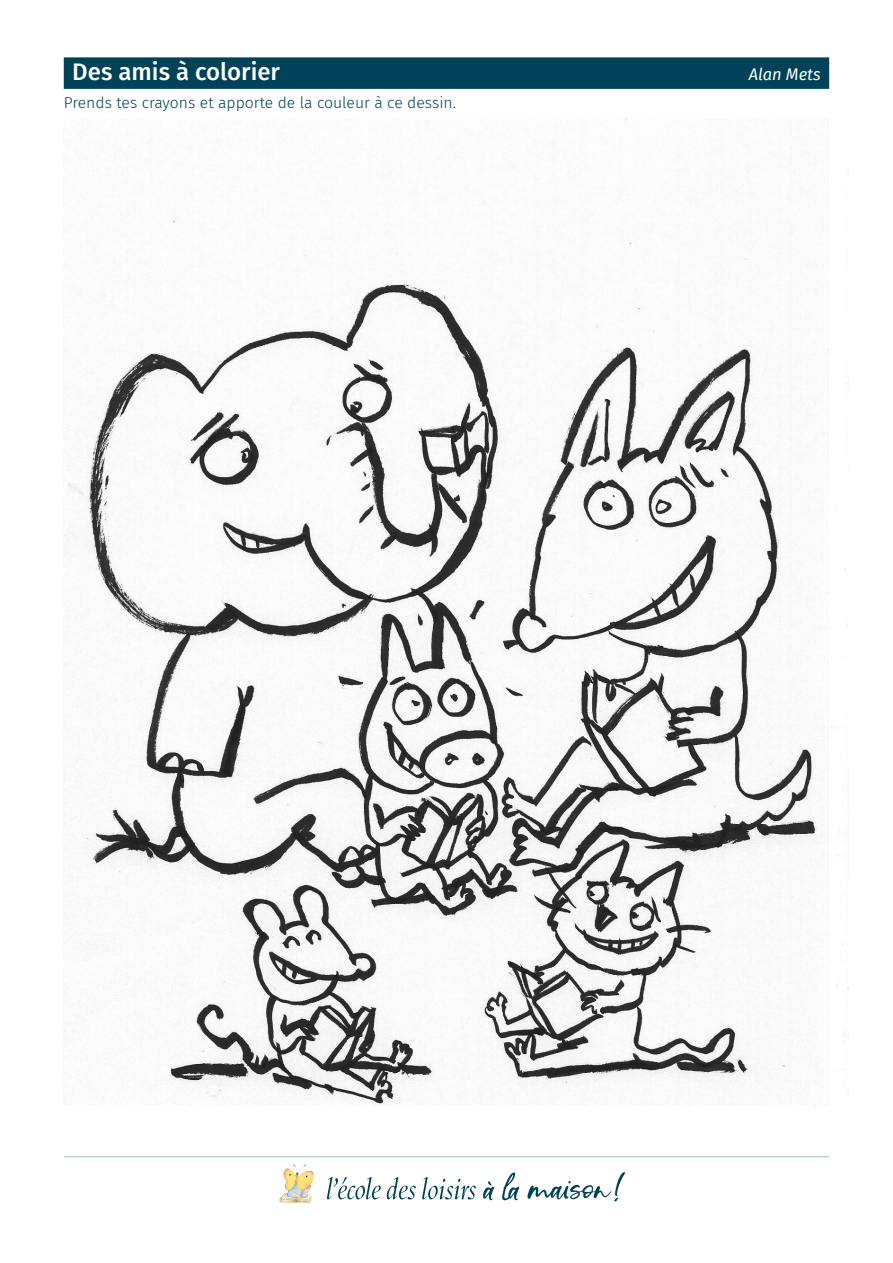
<style>
.page{position:relative;width:893px;height:1263px;background:#fff}
.page>*{position:absolute;margin:0;border:0;box-sizing:border-box;transform-origin:0 0}
.Titre{font:500 24px "Fira Sans";color:#fff}
.Titre-2{font:italic 16.5px "Fira Sans";color:#fff}
.Consigne{font:300 15.75px "Fira Sans";color:#004358}
</style>
<div class="page">
<div style="left:64px;top:57px;width:765px;height:32px;background:#004358"></div>
<hr style="left:65px;top:1156px;width:763px;height:1px;background:#b8ceda">
<svg style="left:483px;top:1172px;width:142px;height:29px"></svg>
<svg style="left:327px;top:1177px;width:149px;height:22px"></svg>
<img style="left:278px;top:1164px;width:36px;height:40px">
<img style="left:64px;top:135px;width:784px;height:971px">
<p class="Titre" style="left:72px;top:53px;width:209px">Des amis à colorier</p>
<p class="Titre-2" style="left:749px;top:62px;width:73px">Alan Mets</p>
<p class="Consigne" style="left:64px;top:92px;width:394px">Prends tes crayons et apporte de la couleur à ce dessin.</p>
</div>
